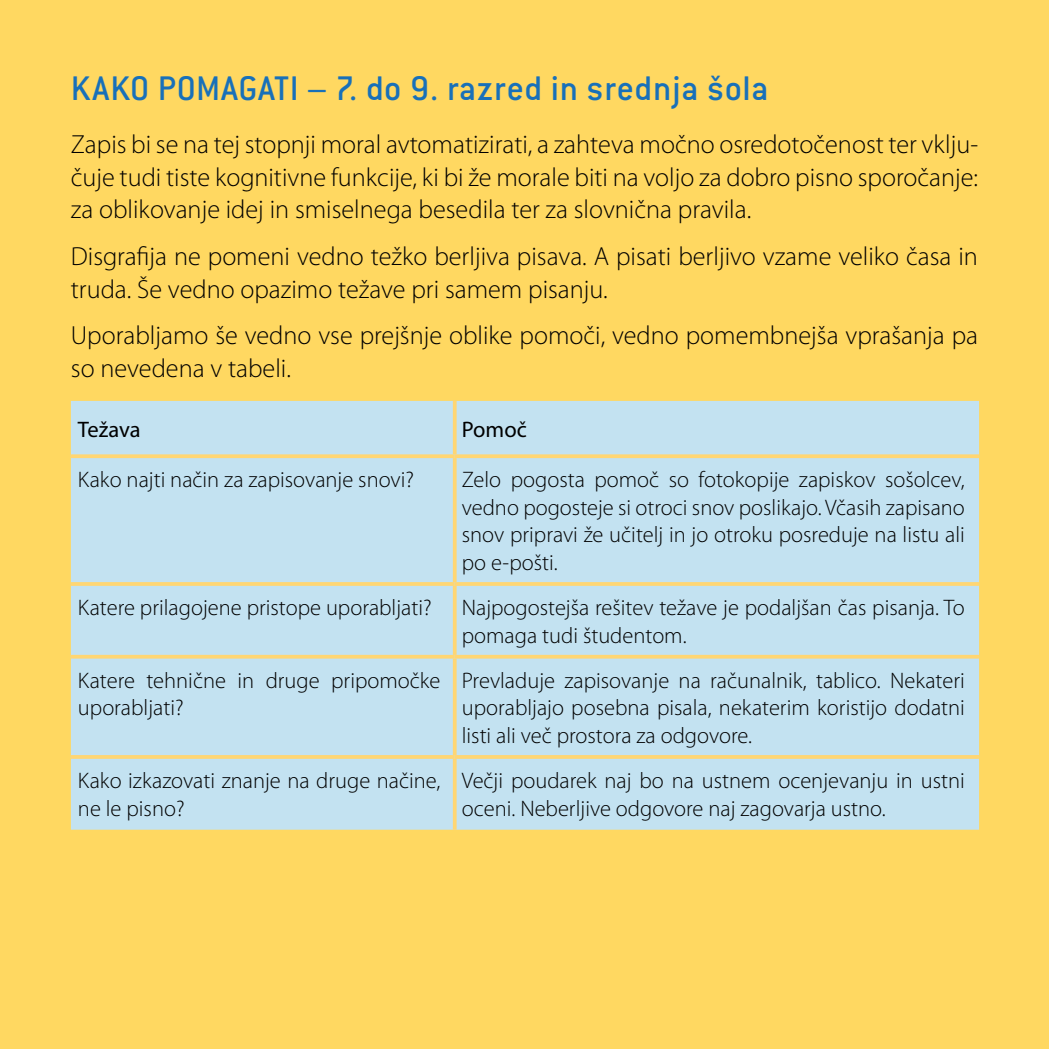
<style>
.page{position:relative;width:1049px;height:1049px;background:#ffd861}
.page>*{position:absolute;margin:0;border:0;box-sizing:border-box;transform-origin:0 0}
.t1{font:500 37.5px "Conduit ITCEE";letter-spacing:.02em;color:#1870b9}
.t2{font:300 26.25px/32.5px "Myriad Pro";color:#000}
.t3{font:300 22.5px/27.5px "Myriad Pro";color:#000}
.t4{font:22.5px "Myriad Pro";color:#000}
</style>
<div class="page">
<div style="left:71px;top:401px;width:908px;height:429px;background:#c3e2f1"></div>
<svg style="left:453px;top:401px;width:4px;height:53px"></svg>
<svg style="left:71px;top:454px;width:384px;height:4px;background:#f9d77e"></svg>
<svg style="left:455px;top:454px;width:524px;height:4px;background:#f9d67e"></svg>
<svg style="left:453px;top:458px;width:4px;height:124px"></svg>
<svg style="left:71px;top:582px;width:384px;height:4px;background:#fbd67a"></svg>
<hr style="left:455px;top:582px;width:524px;height:4px;background:#ffd673">
<svg style="left:453px;top:586px;width:4px;height:69px"></svg>
<hr style="left:71px;top:655px;width:384px;height:3px;background:#ffd673">
<hr style="left:455px;top:655px;width:524px;height:3px;background:#ffd673">
<svg style="left:453px;top:658px;width:4px;height:97px"></svg>
<hr style="left:71px;top:755px;width:384px;height:4px;background:#fad67d">
<svg style="left:455px;top:755px;width:524px;height:4px;background:#fbd67a"></svg>
<svg style="left:453px;top:759px;width:4px;height:71px"></svg>
<h1 class="t1" style="left:71px;top:67px;width:699px">KAKO POMAGATI – 7. do 9. razred in srednja šola</h1>
<p class="t2" style="left:71px;top:128px;width:909px;text-align:justify">Zapis bi se na tej stopnji moral avtomatizirati, a zahteva močno osredotočenost ter vklju&shy;čuje tudi tiste kognitivne funkcije, ki bi že morale biti na voljo za dobro pisno sporočanje: za oblikovanje idej in smiselnega besedila ter za slovnična pravila.</p>
<p class="t2" style="left:71px;top:240px;width:908px">Disgrafija ne pomeni vedno težko berljiva pisava. A pisati berljivo vzame veliko časa in truda. Še vedno opazimo težave pri samem pisanju.</p>
<p class="t2" style="left:71px;top:319px;width:909px">Uporabljamo še vedno vse prejšnje oblike pomoči, vedno pomembnejša vprašanja pa so nevedena v tabeli.</p>
<p class="t4" style="left:78px;top:416px;width:64px">Težava</p>
<p class="t4" style="left:462px;top:416px;width:66px">Pomoč</p>
<p class="t3" style="left:78px;top:466px;width:338px">Kako najti način za zapisovanje snovi?</p>
<p class="t3" style="left:462px;top:466px;width:505px;text-align:justify">Zelo pogosta pomoč so fotokopije zapiskov sošolcev, vedno pogosteje si otroci snov poslikajo. Včasih zapisano snov pripravi že učitelj in jo otroku posreduje na listu ali po e-pošti.</p>
<p class="t3" style="left:78px;top:593px;width:355px">Katere prilagojene pristope uporabljati?</p>
<p class="t3" style="left:462px;top:593px;width:505px">Najpogostejša rešitev težave je podaljšan čas pisanja. To pomaga tudi študentom.</p>
<p class="t3" style="left:78px;top:666px;width:364px">Katere tehnične in druge pripomočke uporabljati?</p>
<p class="t3" style="left:462px;top:666px;width:505px;text-align:justify">Prevladuje zapisovanje na računalnik, tablico. Nekateri uporabljajo posebna pisala, nekaterim koristijo dodatni listi ali več prostora za odgovore.</p>
<p class="t3" style="left:78px;top:766px;width:364px">Kako izkazovati znanje na druge načine, ne le pisno?</p>
<p class="t3" style="left:462px;top:766px;width:505px">Večji poudarek naj bo na ustnem ocenjevanju in ustni oceni. Neberljive odgovore naj zagovarja ustno.</p>
</div>
